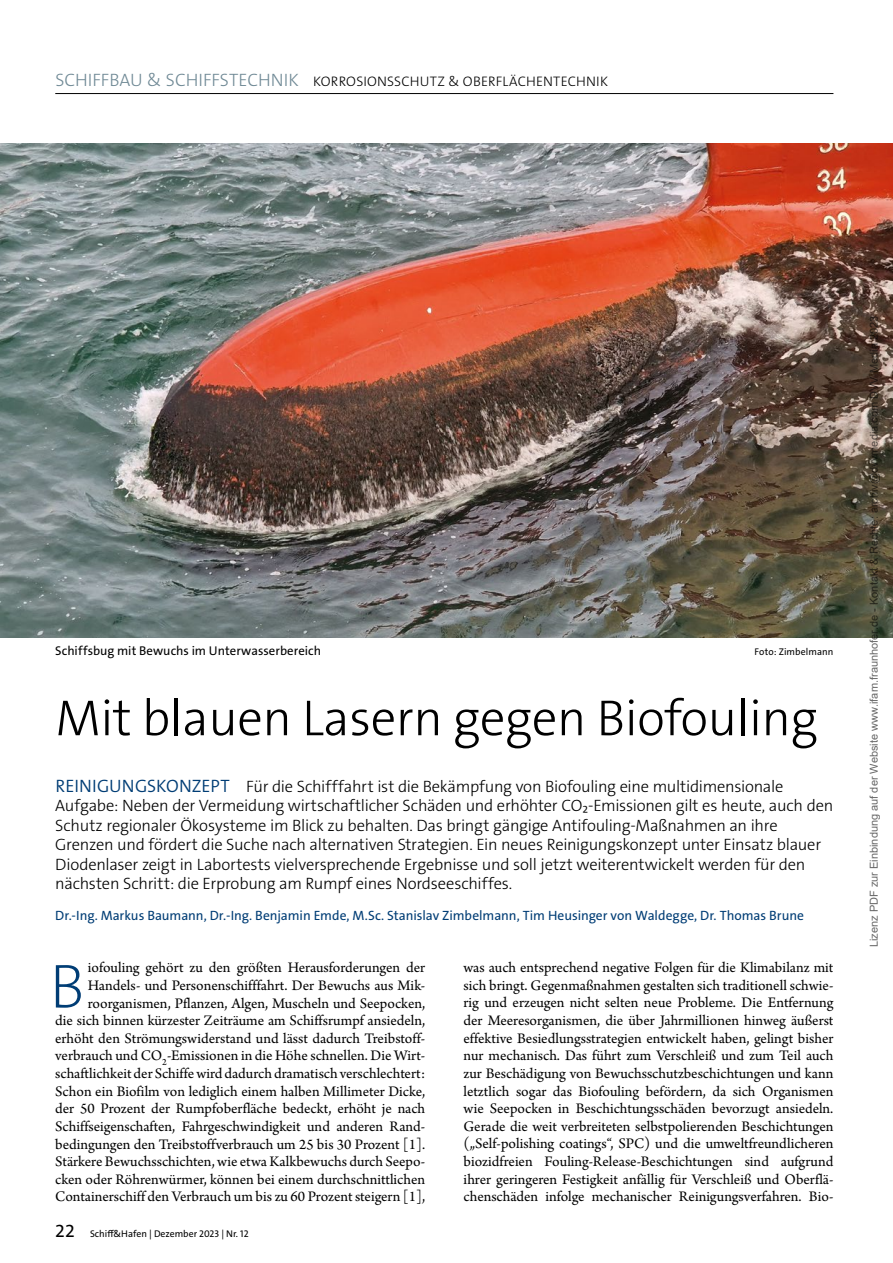
<style>
.page{position:relative;width:893px;height:1263px;background:#fff}
.page>*{position:absolute;margin:0;border:0;box-sizing:border-box;transform-origin:0 0}
.t1{font:200 62.7px "The Sans Os F";color:#003d75}
.t2{font:300 51px "The Sans Os F";letter-spacing:-.01em;color:#000}
.t3{font:300 16.5px/19.5px "The Sans Os F";letter-spacing:-.015em;color:#000}
.t4{font:15.3px/17.5px "Arno Pro";color:#000;text-align:right}
.t5{font:300 13.8px "The Sans Os F";letter-spacing:.015em;color:#000}
.t6{font:13.5px "The Sans Os F";letter-spacing:-.005em;color:#003d75}
.t7{font:12.75px "The Sans Os F";letter-spacing:.005em;color:#000}
.t8{font:10.95px "Arial";color:rgb(0 0 0/.6)}
.t9{font:9.75px "The Sans Os F";color:#000}
.s1{font-size:18px;color:#6f8995}
.s2{font-size:18px;color:#003d75}
.s3{font-size:18px}
</style>
<div class="page">
<img style="left:0;top:144px;width:893px;height:493px">
<hr style="left:55px;top:93px;width:778px;height:1px;background:#000">
<p class="t5" style="left:55px;top:72px;width:554px"><span class="s1">SCHIFFBAU &amp; SCHIFFSTECHNIK</span> KORROSIONSSCHUTZ &amp; OBERFLÄCHENTECHNIK</p>
<p class="t7" style="left:55px;top:642px;width:267px">Schiffsbug mit Bewuchs im Unterwasserbereich</p>
<p class="t9" style="left:754px;top:645px;width:80px">Foto: Zimbelmann</p>
<h2 class="t2" style="left:55px;top:685px;width:764px">Mit blauen Lasern gegen Biofouling</h2>
<p class="t3" style="left:55px;top:776px;width:779px"><span class="s2">REINIGUNGSKONZEPT</span> Für die Schifffahrt ist die Bekämpfung von Biofouling eine multidimensionale Aufgabe: Neben der Vermeidung wirtschaftlicher Schäden und erhöhter CO₂-Emissionen gilt es heute, auch den Schutz regionaler Ökosysteme im Blick zu behalten. Das bringt gängige Antifouling-Maßnahmen an ihre Grenzen und fördert die Suche nach alternativen Strategien. Ein neues Reinigungskonzept unter Einsatz blauer Diodenlaser zeigt in Labortests vielversprechende Ergebnisse und soll jetzt weiterentwickelt werden für den nächsten Schritt: die Erprobung am Rumpf eines Nordseeschiffes.</p>
<p class="t6" style="left:55px;top:906px;width:750px">Dr.-Ing. Markus Baumann, Dr.-Ing. Benjamin Emde, M.Sc. Stanislav Zimbelmann, Tim Heusinger von Waldegge, Dr. Thomas Brune</p>
<p class="t4" style="left:55px;top:960px;width:371px">iofouling gehört zu den größten Herausforderungen der Handels- und Personenschifffahrt. Der Bewuchs aus Mik&shy;roorganismen, Pflanzen, Algen, Muscheln und Seepocken,<br>die sich binnen kürzester Zeiträume am Schiffsrumpf ansiedeln, erhöht den Strömungswiderstand und lässt dadurch Treibstoff&shy;verbrauch und CO<sub>2</sub>-Emissionen in die Höhe schnellen. Die Wirt&shy;schaftlichkeit der Schiffe wird dadurch dramatisch verschlechtert:<br>Schon ein Biofilm von lediglich einem halben Millimeter Dicke, der 50 Prozent der Rumpfoberfläche bedeckt, erhöht je nach Schiffseigenschaften, Fahrgeschwindigkeit und anderen Rand&shy;bedingungen den Treibstoffverbrauch um 25 bis 30 Prozent [1].<br>Stärkere Bewuchsschichten, wie etwa Kalkbewuchs durch Seepo&shy;cken oder Röhrenwürmer, können bei einem durchschnittlichen Containerschiff den Verbrauch um bis zu 60 Prozent steigern [1],</p>
<p class="t4" style="left:463px;top:960px;width:371px;text-align:justify">was auch entsprechend negative Folgen für die Klimabilanz mit sich bringt. Gegenmaßnahmen gestalten sich traditionell schwie&shy;rig und erzeugen nicht selten neue Probleme. Die Entfernung der Meeresorganismen, die über Jahrmillionen hinweg äußerst effektive Besiedlungsstrategien entwickelt haben, gelingt bisher nur mechanisch. Das führt zum Verschleiß und zum Teil auch zur Beschädigung von Bewuchsschutzbeschichtungen und kann letztlich sogar das Biofouling befördern, da sich Organismen wie Seepocken in Beschichtungsschäden bevorzugt ansiedeln.<br>Gerade die weit verbreiteten selbstpolierenden Beschichtungen („Self-polishing coatings“, SPC) und die umweltfreundlicheren biozidfreien Fouling-Release-Beschichtungen sind aufgrund ihrer geringeren Festigkeit anfällig für Verschleiß und Oberflä&shy;chenschäden infolge mechanischer Reinigungsverfahren. Bio-</p>
<h1 class="t1" style="left:50px;top:946px;width:37px">B</h1>
<p class="t9" style="left:55px;top:1228px;width:195px"><span class="s3">22</span> Schiff&amp;Hafen | Dezember 2023 | Nr. 12</p>
<p class="t8" style="left:866px;top:947px;width:633px;rotate:-90deg">Lizenz PDF zur Einbindung auf der Website www.ifam.fraunhofer.de - Kontakt &amp; Rechte: archiv@dvvmedia.com DVV Media 2023</p>
</div>
